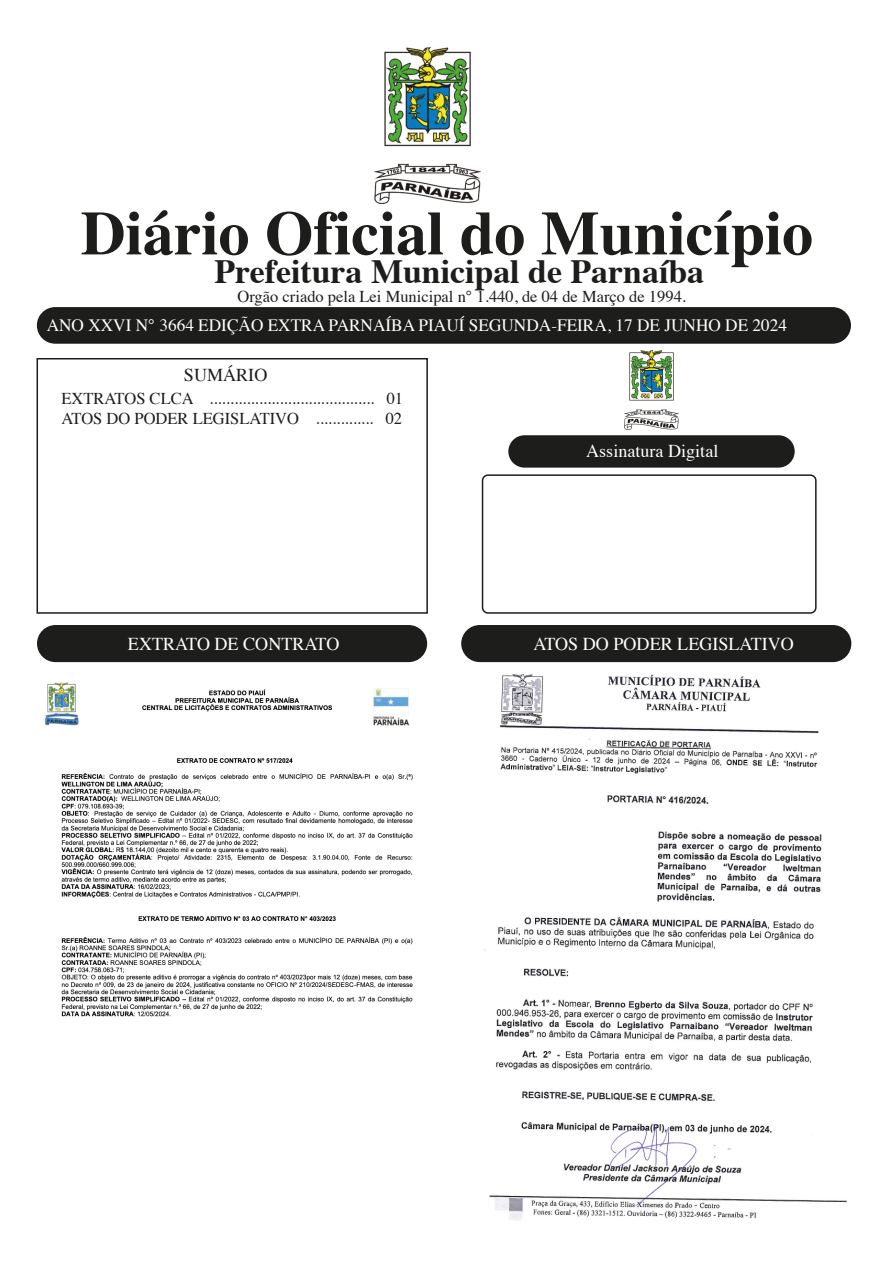
<style>
.page{position:relative;width:893px;height:1263px;background:#fff}
.page>*{position:absolute;margin:0;border:0;box-sizing:border-box;transform-origin:0 0}
.t1{font:700 62.1px "Times";color:#1d1d1b}
.t2{font:700 33.9px "Times";color:#1d1d1b}
.t3{font:18.15px "Times";color:#fff}
.t4{font:18.15px "Times";color:#1d1d1b}
.t5{font:17.25px "Times";color:#fff}
.t6{font:16.5px/19.8px "Times";color:#1d1d1b}
</style>
<div class="page">
<div style="left:37px;top:358px;width:391px;height:256px;border:2px solid #1d1d1b"></div>
<div style="left:508px;top:435px;width:287px;height:33px;background:#1d1d1b;border-radius:16px"></div>
<div style="left:482px;top:474px;width:335px;height:140px;border:2px solid #1d1d1b;border-radius:5px"></div>
<div style="left:461px;top:625px;width:390px;height:37px;background:#1d1d1b;border-radius:19px"></div>
<div style="left:37px;top:625px;width:390px;height:37px;background:#1d1d1b;border-radius:19px"></div>
<div style="left:37px;top:307px;width:814px;height:37px;background:#1d1e1c;border-radius:18px"></div>
<img style="left:374px;top:47px;width:106px;height:156px">
<img style="left:625px;top:351px;width:53px;height:78px">
<img style="left:45px;top:682px;width:368px;height:335px">
<img style="left:484px;top:674px;width:363px;height:547px">
<h1 class="t1" style="left:81px;top:174px;width:734px">Diário Oficial do Município</h1>
<h2 class="t2" style="left:215px;top:239px;width:491px">Prefeitura Municipal de Parnaíba</h2>
<p class="t6" style="left:238px;top:285px;width:450px">Orgão criado pela Lei Municipal n° 1.440, de 04 de Março de 1994.</p>
<p class="t5" style="left:47px;top:309px;width:742px">ANO XXVI N° 3664 EDIÇÃO EXTRA PARNAÍBA PIAUÍ SEGUNDA-FEIRA, 17 DE JUNHO DE 2024</p>
<p class="t4" style="left:184px;top:358px;width:85px">SUMÁRIO</p>
<p class="t6" style="left:61px;top:387px;width:343px">EXTRATOS CLCA ........................................ 01<br>ATOS DO PODER LEGISLATIVO .............. 02</p>
<p class="t3" style="left:586px;top:433px;width:134px">Assinatura Digital</p>
<p class="t3" style="left:128px;top:627px;width:213px">EXTRATO DE CONTRATO</p>
<p class="t3" style="left:533px;top:627px;width:262px">ATOS DO PODER LEGISLATIVO</p>
</div>
